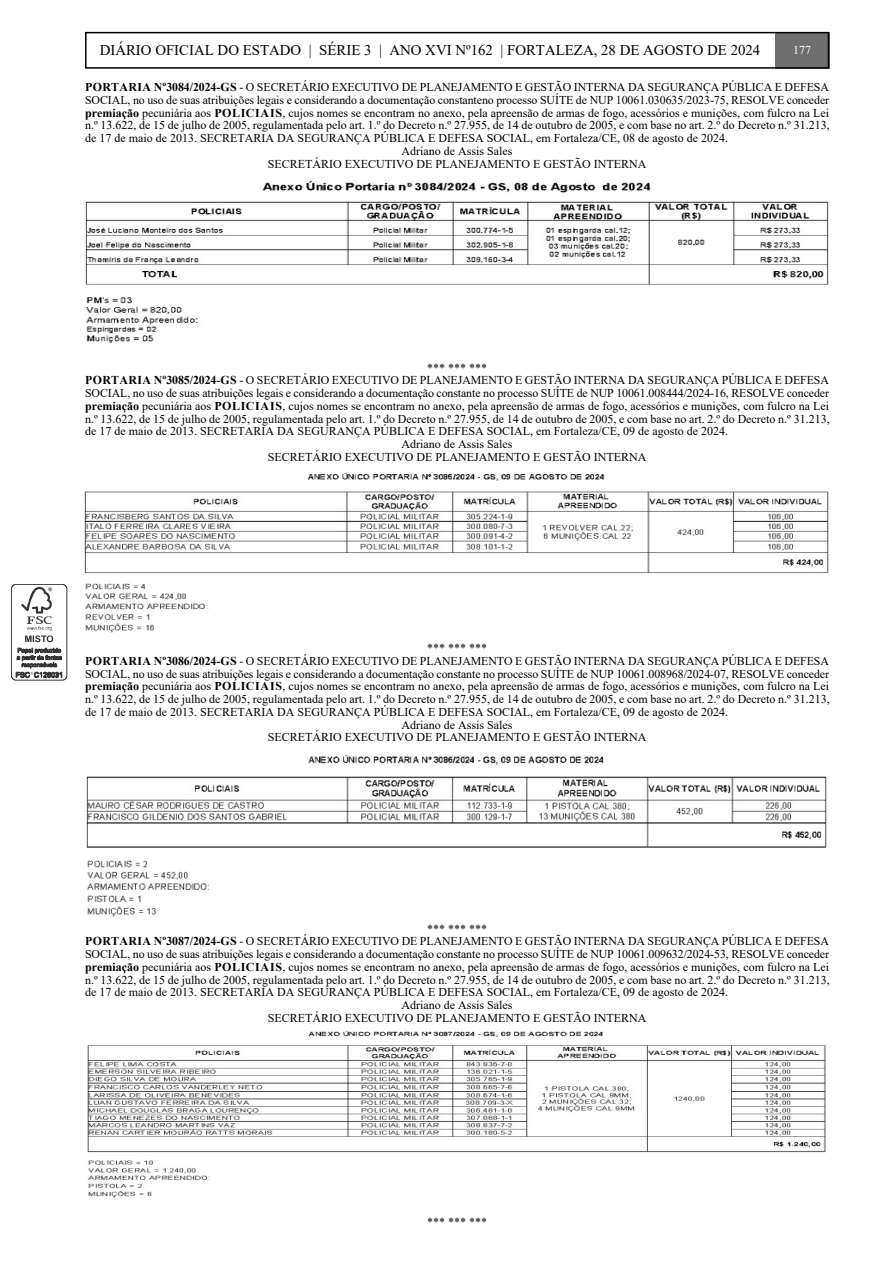
<style>
.page{position:relative;width:893px;height:1263px;background:#fff}
.page>*{position:absolute;margin:0;border:0;box-sizing:border-box;transform-origin:0 0}
.t1{font:14.85px "Times New Roman";color:#000}
.t2{font:12px "Times New Roman";color:#000}
.t3{font:12px "Times New Roman";color:#fff}
.s1{font-weight:700}
</style>
<div class="page">
<div style="left:775px;top:32px;width:54px;height:37px;background:#6f6f6f"></div>
<div style="left:85px;top:32px;width:744px;height:37px;border:2px solid #000"></div>
<svg style="left:11px;top:584px;width:56px;height:96px"></svg>
<img style="left:85px;top:180px;width:744px;height:163px">
<img style="left:85px;top:472px;width:744px;height:160px">
<img style="left:87px;top:755px;width:740px;height:161px">
<img style="left:87px;top:1030px;width:739px;height:168px">
<p class="t1" style="left:100px;top:40px;width:662px">DIÁRIO OFICIAL DO ESTADO | SÉRIE 3 | ANO XVI Nº162 | FORTALEZA, 28 DE AGOSTO DE 2024</p>
<p class="t3" style="left:793px;top:42px;width:19px">177</p>
<p class="t2" style="left:85px;top:79px;width:745px"><span class="s1">PORTARIA Nº3084/2024-GS</span> - O SECRETÁRIO EXECUTIVO DE PLANEJAMENTO E GESTÃO INTERNA DA SEGURANÇA PÚBLICA E DEFESA</p>
<p class="t2" style="left:85px;top:91px;width:746px">SOCIAL, no uso de suas atribuições legais e considerando a documentação constanteno processo SUÍTE de NUP 10061.030635/2023-75, RESOLVE conceder</p>
<p class="t2" style="left:85px;top:104px;width:746px"><span class="s1">premiação</span> pecuniária aos <span class="s1">POLICIAIS</span>, cujos nomes se encontram no anexo, pela apreensão de armas de fogo, acessórios e munições, com fulcro na Lei</p>
<p class="t2" style="left:85px;top:117px;width:746px">n.º 13.622, de 15 de julho de 2005, regulamentada pelo art. 1.º do Decreto n.º 27.955, de 14 de outubro de 2005, e com base no art. 2.º do Decreto n.º 31.213,</p>
<p class="t2" style="left:85px;top:130px;width:644px">de 17 de maio de 2013. SECRETARIA DA SEGURANÇA PÚBLICA E DEFESA SOCIAL, em Fortaleza/CE, 08 de agosto de 2024.</p>
<p class="t2" style="left:402px;top:142px;width:112px">Adriano de Assis Sales</p>
<p class="t2" style="left:268px;top:155px;width:380px">SECRETÁRIO EXECUTIVO DE PLANEJAMENTO E GESTÃO INTERNA</p>
<p class="t2" style="left:427px;top:359px;width:61px">*** *** ***</p>
<p class="t2" style="left:85px;top:372px;width:745px"><span class="s1">PORTARIA Nº3085/2024-GS</span> - O SECRETÁRIO EXECUTIVO DE PLANEJAMENTO E GESTÃO INTERNA DA SEGURANÇA PÚBLICA E DEFESA</p>
<p class="t2" style="left:85px;top:385px;width:745px">SOCIAL, no uso de suas atribuições legais e considerando a documentação constante no processo SUÍTE de NUP 10061.008444/2024-16, RESOLVE conceder</p>
<p class="t2" style="left:85px;top:397px;width:746px"><span class="s1">premiação</span> pecuniária aos <span class="s1">POLICIAIS</span>, cujos nomes se encontram no anexo, pela apreensão de armas de fogo, acessórios e munições, com fulcro na Lei</p>
<p class="t2" style="left:85px;top:410px;width:746px">n.º 13.622, de 15 de julho de 2005, regulamentada pelo art. 1.º do Decreto n.º 27.955, de 14 de outubro de 2005, e com base no art. 2.º do Decreto n.º 31.213,</p>
<p class="t2" style="left:85px;top:423px;width:644px">de 17 de maio de 2013. SECRETARIA DA SEGURANÇA PÚBLICA E DEFESA SOCIAL, em Fortaleza/CE, 09 de agosto de 2024.</p>
<p class="t2" style="left:402px;top:436px;width:112px">Adriano de Assis Sales</p>
<p class="t2" style="left:268px;top:448px;width:380px">SECRETÁRIO EXECUTIVO DE PLANEJAMENTO E GESTÃO INTERNA</p>
<p class="t2" style="left:427px;top:640px;width:61px">*** *** ***</p>
<p class="t2" style="left:85px;top:652px;width:745px"><span class="s1">PORTARIA Nº3086/2024-GS</span> - O SECRETÁRIO EXECUTIVO DE PLANEJAMENTO E GESTÃO INTERNA DA SEGURANÇA PÚBLICA E DEFESA</p>
<p class="t2" style="left:85px;top:665px;width:745px">SOCIAL, no uso de suas atribuições legais e considerando a documentação constante no processo SUÍTE de NUP 10061.008968/2024-07, RESOLVE conceder</p>
<p class="t2" style="left:85px;top:678px;width:746px"><span class="s1">premiação</span> pecuniária aos <span class="s1">POLICIAIS</span>, cujos nomes se encontram no anexo, pela apreensão de armas de fogo, acessórios e munições, com fulcro na Lei</p>
<p class="t2" style="left:85px;top:691px;width:746px">n.º 13.622, de 15 de julho de 2005, regulamentada pelo art. 1.º do Decreto n.º 27.955, de 14 de outubro de 2005, e com base no art. 2.º do Decreto n.º 31.213,</p>
<p class="t2" style="left:85px;top:703px;width:644px">de 17 de maio de 2013. SECRETARIA DA SEGURANÇA PÚBLICA E DEFESA SOCIAL, em Fortaleza/CE, 09 de agosto de 2024.</p>
<p class="t2" style="left:402px;top:716px;width:112px">Adriano de Assis Sales</p>
<p class="t2" style="left:268px;top:729px;width:380px">SECRETÁRIO EXECUTIVO DE PLANEJAMENTO E GESTÃO INTERNA</p>
<p class="t2" style="left:427px;top:920px;width:61px">*** *** ***</p>
<p class="t2" style="left:85px;top:933px;width:745px"><span class="s1">PORTARIA Nº3087/2024-GS</span> - O SECRETÁRIO EXECUTIVO DE PLANEJAMENTO E GESTÃO INTERNA DA SEGURANÇA PÚBLICA E DEFESA</p>
<p class="t2" style="left:85px;top:946px;width:745px">SOCIAL, no uso de suas atribuições legais e considerando a documentação constante no processo SUÍTE de NUP 10061.009632/2024-53, RESOLVE conceder</p>
<p class="t2" style="left:85px;top:958px;width:746px"><span class="s1">premiação</span> pecuniária aos <span class="s1">POLICIAIS</span>, cujos nomes se encontram no anexo, pela apreensão de armas de fogo, acessórios e munições, com fulcro na Lei</p>
<p class="t2" style="left:85px;top:971px;width:746px">n.º 13.622, de 15 de julho de 2005, regulamentada pelo art. 1.º do Decreto n.º 27.955, de 14 de outubro de 2005, e com base no art. 2.º do Decreto n.º 31.213,</p>
<p class="t2" style="left:85px;top:984px;width:644px">de 17 de maio de 2013. SECRETARIA DA SEGURANÇA PÚBLICA E DEFESA SOCIAL, em Fortaleza/CE, 09 de agosto de 2024.</p>
<p class="t2" style="left:402px;top:997px;width:112px">Adriano de Assis Sales</p>
<p class="t2" style="left:268px;top:1009px;width:380px">SECRETÁRIO EXECUTIVO DE PLANEJAMENTO E GESTÃO INTERNA</p>
<p class="t2" style="left:427px;top:1213px;width:61px">*** *** ***</p>
</div>
